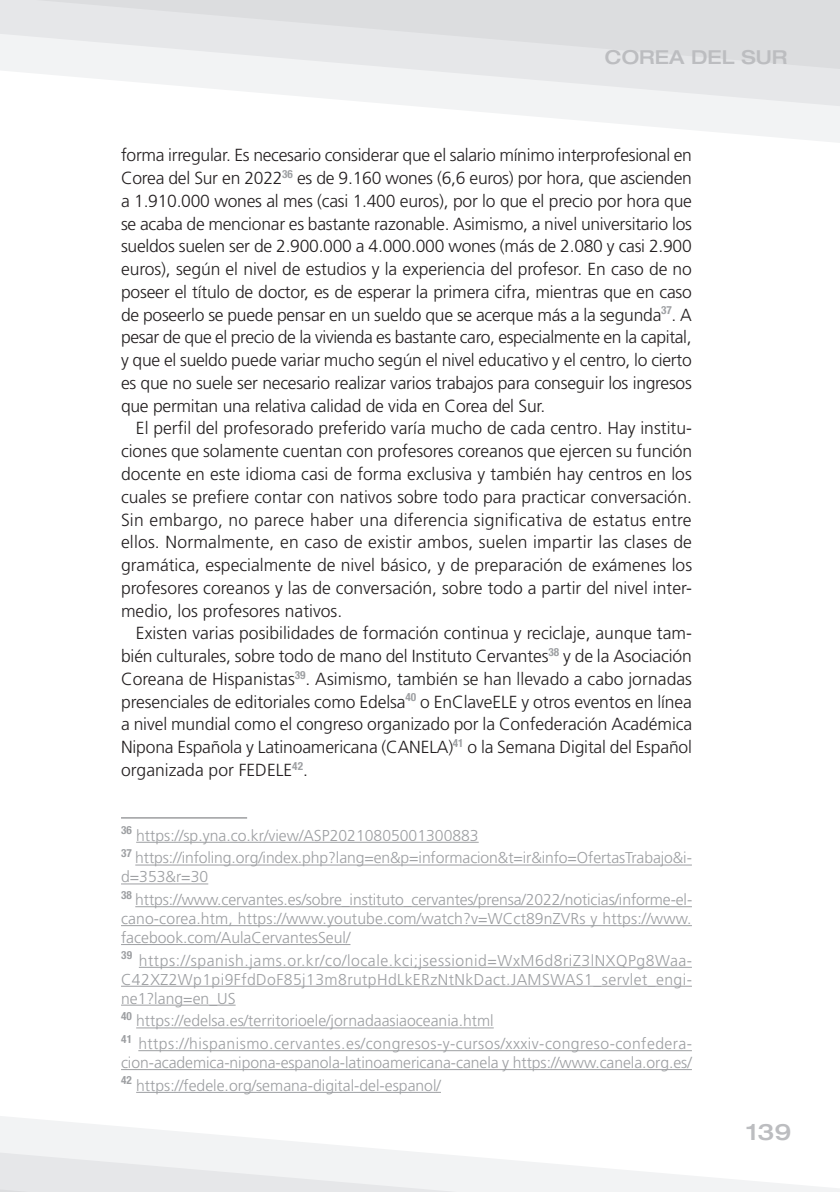
<style>
.page{position:relative;width:840px;height:1192px;background:#fff}
.page>*{position:absolute;margin:0;border:0;box-sizing:border-box;transform-origin:0 0}
.t1{font:500 expanded 22.75px "Helvetica Neue LT Std";color:#bcbdc0}
.t2{font:500 expanded 19.25px "Helvetica Neue LT Std";color:#bcbdc0}
.t3{font:300 17.5px/22.8px "Frutiger";letter-spacing:-.01em;color:#231f20;text-align:justify}
.t4{font:300 15.75px/22.8px "Frutiger";color:#9d9fa2}
.t5{font:300 15.75px/22.8px "Frutiger";letter-spacing:.03em;color:#9d9fa2}
</style>
<div class="page">
<svg style="left:432px;top:107px;width:407px;height:36px;fill:#f4f5f6"></svg>
<svg style="left:3px;top:70px;width:836px;height:37px;fill:#f2f3f4"></svg>
<svg style="left:0;top:0;width:839px;height:70px"></svg>
<svg style="left:0;top:1116px;width:839px;height:75px"></svg>
<hr style="left:121px;top:817px;width:126px;height:1px;background:#6c6d70">
<hr style="left:136px;top:841px;width:342px;height:1px;background:#9d9fa2">
<hr style="left:135px;top:864px;width:556px;height:1px;background:#9d9fa2">
<hr style="left:121px;top:883px;width:87px;height:1px;background:#9d9fa2">
<hr style="left:135px;top:906px;width:556px;height:1px;background:#9d9fa2">
<hr style="left:121px;top:925px;width:570px;height:1px;background:#9d9fa2">
<hr style="left:121px;top:943px;width:229px;height:1px;background:#9d9fa2">
<hr style="left:139px;top:966px;width:552px;height:1px;background:#9d9fa2">
<hr style="left:121px;top:985px;width:570px;height:1px;background:#9d9fa2">
<hr style="left:121px;top:1004px;width:114px;height:1px;background:#9d9fa2">
<hr style="left:136px;top:1027px;width:357px;height:1px;background:#9d9fa2">
<hr style="left:138px;top:1049px;width:553px;height:1px;background:#9d9fa2">
<hr style="left:121px;top:1068px;width:570px;height:1px;background:#9d9fa2">
<hr style="left:136px;top:1091px;width:305px;height:1px;background:#9d9fa2">
<svg style="left:0;top:1150px;width:607px;height:42px"></svg>
<p class="t2" style="left:605px;top:45px;width:184px">COREA DEL SUR</p>
<p class="t3" style="left:121px;top:144px;width:572px">forma irregular. Es necesario considerar que el salario mínimo interprofesional en Corea del Sur en 2022<sup>36</sup> es de 9.160 wones (6,6 euros) por hora, que ascienden a 1.910.000 wones al mes (casi 1.400 euros), por lo que el precio por hora que se acaba de mencionar es bastante razonable. Asimismo, a nivel universitario los sueldos suelen ser de 2.900.000 a 4.000.000 wones (más de 2.080 y casi 2.900 euros), según el nivel de estudios y la experiencia del profesor. En caso de no poseer el título de doctor, es de esperar la primera cifra, mientras que en caso de poseerlo se puede pensar en un sueldo que se acerque más a la segunda<sup>37</sup>. A pesar de que el precio de la vivienda es bastante caro, especialmente en la capital, y que el sueldo puede variar mucho según el nivel educativo y el centro, lo cierto es que no suele ser necesario realizar varios trabajos para conseguir los ingresos que permitan una relativa calidad de vida en Corea del Sur.</p>
<p class="t3" style="left:121px;top:417px;width:572px;text-indent:15px">El perfil del profesorado preferido varía mucho de cada centro. Hay institu&shy;ciones que solamente cuentan con profesores coreanos que ejercen su función docente en este idioma casi de forma exclusiva y también hay centros en los cuales se prefiere contar con nativos sobre todo para practicar conversación.<br>Sin embargo, no parece haber una diferencia significativa de estatus entre ellos. Normalmente, en caso de existir ambos, suelen impartir las clases de gramática, especialmente de nivel básico, y de preparación de exámenes los profesores coreanos y las de conversación, sobre todo a partir del nivel inter&shy;medio, los profesores nativos.</p>
<p class="t3" style="left:121px;top:621px;width:572px;text-indent:15px">Existen varias posibilidades de formación continua y reciclaje, aunque tam&shy;bién culturales, sobre todo de mano del Instituto Cervantes<sup>38</sup> y de la Asociación Coreana de Hispanistas<sup>39</sup>. Asimismo, también se han llevado a cabo jornadas presenciales de editoriales como Edelsa<sup>40</sup> o EnClaveELE y otros eventos en línea a nivel mundial como el congreso organizado por la Confederación Académica Nipona Española y Latinoamericana (CANELA)<sup>41</sup> o la Semana Digital del Español organizada por FEDELE<sup>42</sup>.</p>
<p class="t4" style="left:121px;top:823px;width:572px"><sup>36</sup> https://sp.yna.co.kr/view/ASP20210805001300883<br><sup>37</sup> https://infoling.org/index.php?lang=en&amp;p=informacion&amp;t=ir&amp;info=OfertasTrabajo&amp;i-</p>
<p class="t4" style="left:121px;top:865px;width:572px">d=353&amp;r=30<br><sup>38</sup> https://www.cervantes.es/sobre_instituto_cervantes/prensa/2022/noticias/informe-el-</p>
<p class="t4" style="left:121px;top:908px;width:572px;line-height:18.9px">cano-corea.htm, https://www.youtube.com/watch?v=WCct89nZVRs y https://www. facebook.com/AulaCervantesSeul/</p>
<p class="t4" style="left:121px;top:950px;width:572px;line-height:18.9px;text-align:justify"><sup>39</sup> https://spanish.jams.or.kr/co/locale.kci;jsessionid=WxM6d8riZ3lNXQPg8Waa-C42XZ2Wp1pi9FfdDoF85j13m8rutpHdLkERzNtNkDact.JAMSWAS1_servlet_engi&shy;ne1?lang=en_US</p>
<p class="t5" style="left:121px;top:1009px;width:572px"><sup>40</sup> https://edelsa.es/territorioele/jornadaasiaoceania.html<br><sup>41</sup> https://hispanismo.cervantes.es/congresos-y-cursos/xxxiv-congreso-confedera-</p>
<p class="t4" style="left:121px;top:1050px;width:572px">cion-academica-nipona-espanola-latinoamericana-canela y https://www.canela.org.es/<br><sup>42</sup> https://fedele.org/semana-digital-del-espanol/</p>
<h1 class="t1" style="left:746px;top:1117px;width:47px">139</h1>
</div>
